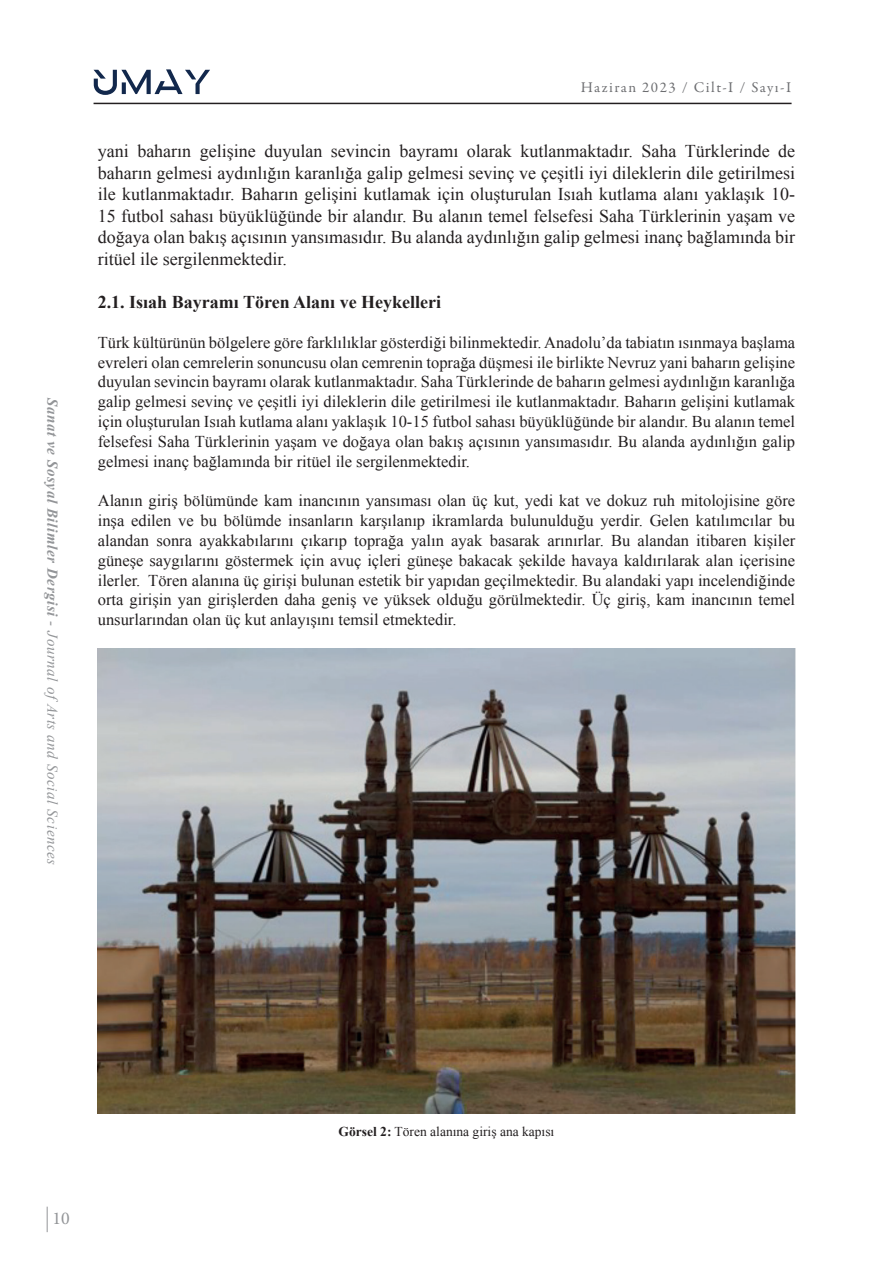
<style>
.page{position:relative;width:893px;height:1263px;background:#fff}
.page>*{position:absolute;margin:0;border:0;box-sizing:border-box;transform-origin:0 0}
.t1{font:18px/21.6px "Times New Roman";color:#231f20;text-align:justify}
.t2{font:700 18px "Times New Roman";color:#231f20}
.t3{font:18px "Minion Pro";color:#939598}
.t4{font:16.5px/19.8px "Times New Roman";color:#231f20;text-align:justify}
.t5{font:italic 15px "Times New Roman";letter-spacing:.04em;color:#939598}
.t6{font:15px "Garamond Premr Pro";letter-spacing:.1em;color:#6c6d70}
.t7{font:13.5px "Times New Roman";color:#231f20}
.s1{font-weight:700}
</style>
<div class="page">
<svg style="left:94px;top:69px;width:116px;height:26px"></svg>
<hr style="left:94px;top:103px;width:698px;height:1px;background:#231f20">
<svg style="left:47px;top:1206px;width:1px;height:26px"></svg>
<img style="left:98px;top:649px;width:697px;height:464px">
<p class="t5" style="left:63px;top:398px;width:469px;rotate:90deg"><span class="s1">Sanat ve Sosyal Bilimler Dergisi</span> - Journal ofArts and Social Sciences</p>
<p class="t6" style="left:581px;top:79px;width:212px">Haziran 2023 / Cilt-I / Sayı-I</p>
<p class="t1" style="left:98px;top:140px;width:699px">yani baharın gelişine duyulan sevincin bayramı olarak kutlanmaktadır. Saha Türklerinde de baharın gelmesi aydınlığın karanlığa galip gelmesi sevinç ve çeşitli iyi dileklerin dile getirilmesi ile kutlanmaktadır. Baharın gelişini kutlamak için oluşturulan Isıah kutlama alanı yaklaşık 10- 15 futbol sahası büyüklüğünde bir alandır. Bu alanın temel felsefesi Saha Türklerinin yaşam ve doğaya olan bakış açısının yansımasıdır. Bu alanda aydınlığın galip gelmesi inanç bağlamında bir ritüel ile sergilenmektedir.</p>
<p class="t2" style="left:98px;top:290px;width:345px">2.1. Isıah Bayramı Tören Alanı ve Heykelleri</p>
<p class="t4" style="left:98px;top:332px;width:699px">Türk kültürünün bölgelere göre farklılıklar gösterdiği bilinmektedir. Anadolu’da tabiatın ısınmaya başlama evreleri olan cemrelerin sonuncusu olan cemrenin toprağa düşmesi ile birlikte Nevruz yani baharın gelişine duyulan sevincin bayramı olarak kutlanmaktadır. Saha Türklerinde de baharın gelmesi aydınlığın karanlığa galip gelmesi sevinç ve çeşitli iyi dileklerin dile getirilmesi ile kutlanmaktadır. Baharın gelişini kutlamak için oluşturulan Isıah kutlama alanı yaklaşık 10-15 futbol sahası büyüklüğünde bir alandır. Bu alanın temel felsefesi Saha Türklerinin yaşam ve doğaya olan bakış açısının yansımasıdır. Bu alanda aydınlığın galip gelmesi inanç bağlamında bir ritüel ile sergilenmektedir.</p>
<p class="t4" style="left:98px;top:491px;width:699px">Alanın giriş bölümünde kam inancının yansıması olan üç kut, yedi kat ve dokuz ruh mitolojisine göre inşa edilen ve bu bölümde insanların karşılanıp ikramlarda bulunulduğu yerdir. Gelen katılımcılar bu alandan sonra ayakkabılarını çıkarıp toprağa yalın ayak basarak arınırlar. Bu alandan itibaren kişiler güneşe saygılarını göstermek için avuç içleri güneşe bakacak şekilde havaya kaldırılarak alan içerisine ilerler. Tören alanına üç girişi bulunan estetik bir yapıdan geçilmektedir. Bu alandaki yapı incelendiğinde orta girişin yan girişlerden daha geniş ve yüksek olduğu görülmektedir. Üç giriş, kam inancının temel unsurlarından olan üç kut anlayışını temsil etmektedir.</p>
<p class="t3" style="left:52px;top:1206px;width:19px">10</p>
<p class="t7" style="left:339px;top:1123px;width:217px"><span class="s1">Görsel 2:</span> Tören alanına giriş ana kapısı</p>
</div>
